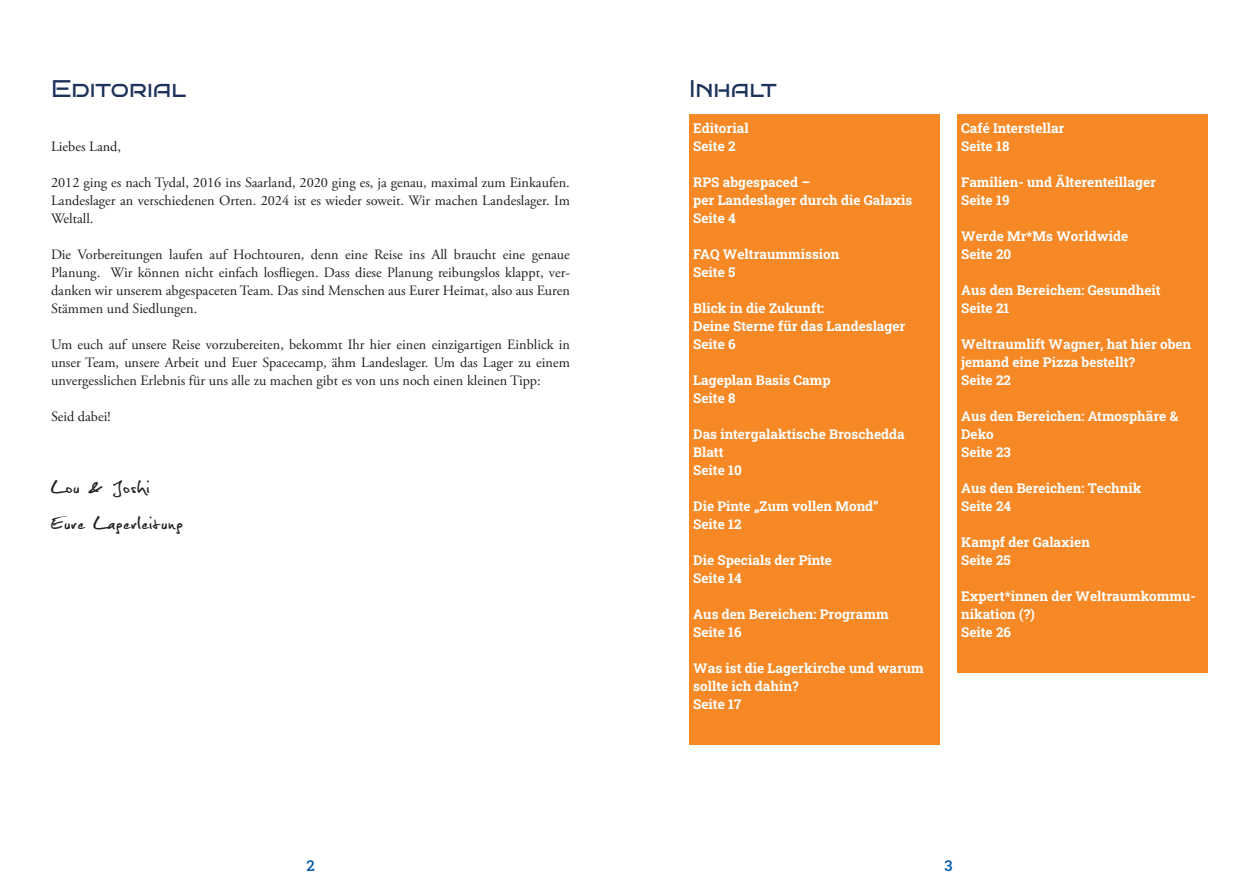
<style>
.page{position:relative;width:1259px;height:893px;background:#fff}
.page>*{position:absolute;margin:0;border:0;box-sizing:border-box;transform-origin:0 0}
.Unterschrift{font:24px "Christopherhand";letter-spacing:.05em;color:#231f20}
.Subline{font:24px "Bruno Ace SC";color:#1e335b}
.t1{font:15px "Roboto Slab";color:#015aaa}
.Copy{font:14.25px/18px "Adobe Garamond Pro";color:#231f20;text-align:justify}
.t2{font:13.5px/18px "Roboto Slab";color:#fff}
</style>
<div class="page">
<div style="left:689px;top:115px;width:251px;height:630px;background:#f68926"></div>
<div style="left:957px;top:115px;width:251px;height:558px;background:#f68926"></div>
<p class="Subline" style="left:51px;top:75px;width:137px">Editorial</p>
<p class="Copy" style="left:51px;top:138px;width:72px">Liebes Land,</p>
<p class="Copy" style="left:51px;top:174px;width:520px">2012 ging es nach Tydal, 2016 ins Saarland, 2020 ging es, ja genau, maximal zum Einkaufen.<br>Landeslager an verschiedenen Orten. 2024 ist es wieder soweit. Wir machen Landeslager. Im Weltall.</p>
<p class="Copy" style="left:51px;top:246px;width:520px">Die Vorbereitungen laufen auf Hochtouren, denn eine Reise ins All braucht eine genaue Planung. Wir können nicht einfach losfliegen. Dass diese Planung reibungslos klappt, ver&shy;danken wir unserem abgespaceten Team. Das sind Menschen aus Eurer Heimat, also aus Euren Stämmen und Siedlungen.</p>
<p class="Copy" style="left:51px;top:336px;width:520px">Um euch auf unsere Reise vorzubereiten, bekommt Ihr hier einen einzigartigen Einblick in unser Team, unsere Arbeit und Euer Spacecamp, ähm Landeslager. Um das Lager zu einem unvergesslichen Erlebnis für uns alle zu machen gibt es von uns noch einen kleinen Tipp:</p>
<p class="Copy" style="left:51px;top:408px;width:61px">Seid dabei!</p>
<p class="Unterschrift" style="left:51px;top:476px;width:100px">Lou &amp; Joshi</p>
<p class="Unterschrift" style="left:51px;top:512px;width:133px">Eure Lagerleitung</p>
<p class="Subline" style="left:689px;top:75px;width:89px">Inhalt</p>
<p class="t2" style="left:693px;top:118px;width:57px">Editorial<br>Seite 2</p>
<p class="t2" style="left:693px;top:172px;width:220px">RPS abgespaced –<br>per Landeslager durch die Galaxis<br>Seite 4</p>
<p class="t2" style="left:693px;top:244px;width:148px">FAQ Weltraummission<br>Seite 5</p>
<p class="t2" style="left:693px;top:298px;width:214px">Blick in die Zukunft:<br>Deine Sterne für das Landeslager<br>Seite 6</p>
<p class="t2" style="left:693px;top:370px;width:139px">Lageplan Basis Camp<br>Seite 8</p>
<p class="t2" style="left:693px;top:424px;width:213px">Das intergalaktische Broschedda<br>Blatt<br>Seite 10</p>
<p class="t2" style="left:693px;top:496px;width:187px">Die Pinte „Zum vollen Mond“<br>Seite 12</p>
<p class="t2" style="left:693px;top:550px;width:140px">Die Specials der Pinte<br>Seite 14</p>
<p class="t2" style="left:693px;top:604px;width:197px">Aus den Bereichen: Programm<br>Seite 16</p>
<p class="t2" style="left:693px;top:658px;width:232px">Was ist die Lagerkirche und warum sollte ich dahin?<br>Seite 17</p>
<p class="t2" style="left:961px;top:118px;width:105px">Café Interstellar<br>Seite 18</p>
<p class="t2" style="left:961px;top:172px;width:196px">Familien- und Älterenteillager<br>Seite 19</p>
<p class="t2" style="left:961px;top:226px;width:168px">Werde Mr*Ms Worldwide<br>Seite 20</p>
<p class="t2" style="left:961px;top:280px;width:201px">Aus den Bereichen: Gesundheit<br>Seite 21</p>
<p class="t2" style="left:961px;top:334px;width:231px">Weltraumlift Wagner, hat hier oben jemand eine Pizza bestellt?<br>Seite 22</p>
<p class="t2" style="left:961px;top:406px;width:218px">Aus den Bereichen: Atmosphäre &amp;<br>Deko<br>Seite 23</p>
<p class="t2" style="left:961px;top:478px;width:182px">Aus den Bereichen: Technik<br>Seite 24</p>
<p class="t2" style="left:961px;top:532px;width:130px">Kampf der Galaxien<br>Seite 25</p>
<p class="t2" style="left:961px;top:586px;width:236px">Expert*innen der Weltraumkommu&shy;nikation (?)<br>Seite 26</p>
<p class="t1" style="left:306px;top:855px;width:10px">2</p>
<p class="t1" style="left:944px;top:855px;width:10px">3</p>
</div>
